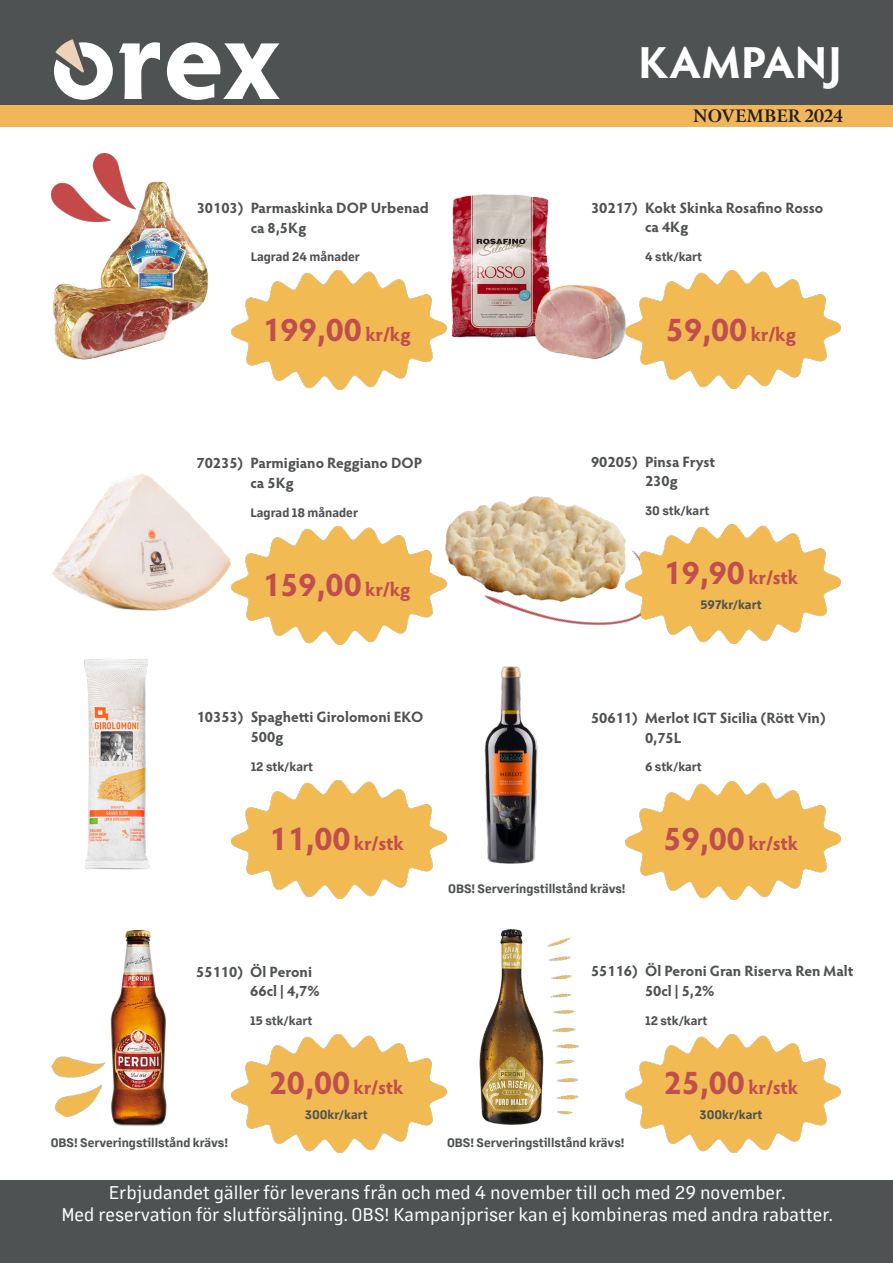
<style>
.page{position:relative;width:893px;height:1263px;background:#fff}
.page>*{position:absolute;margin:0;border:0;box-sizing:border-box;transform-origin:0 0}
.t1{font:700 45px "Hypatia Sans Pro";letter-spacing:.02em;color:#fff}
.t2{font:700 33px "Hypatia Sans Pro";color:#c04e4f}
.t3{font:700 19.5px "Hypatia Sans Pro";letter-spacing:-.015em;color:#c04e4f}
.t4{font:18px "Margin MVB";color:#fff}
.t5{font:700 18px "Meno Display";color:#231f20}
.t6{font:700 15px "Hypatia Sans Pro";color:#4f5252}
.t7{font:700 12px "Margin MVB";color:#4f5252}
.s1{font-size:19.5px}
.s2{font-size:33px}
</style>
<div class="page">
<img style="left:492px;top:601px;width:134px;height:25px">
<div style="left:0;top:0;width:893px;height:105px;background:#4f5252"></div>
<div style="left:0;top:1180px;width:893px;height:83px;background:#4f5252"></div>
<div style="left:0;top:105px;width:893px;height:21px;background:#f0b659"></div>
<svg style="left:119px;top:42px;width:41px;height:57px"></svg>
<svg style="left:167px;top:42px;width:113px;height:58px"></svg>
<svg style="left:54px;top:39px;width:59px;height:61px"></svg>
<img style="left:52px;top:181px;width:156px;height:179px">
<img style="left:52px;top:474px;width:179px;height:137px">
<img style="left:84px;top:658px;width:66px;height:212px">
<img style="left:484px;top:666px;width:54px;height:198px">
<img style="left:110px;top:931px;width:57px;height:195px">
<img style="left:479px;top:929px;width:61px;height:196px">
<img style="left:446px;top:496px;width:180px;height:105px">
<img style="left:451px;top:194px;width:175px;height:165px">
<img style="left:231px;top:271px;width:215px;height:118px">
<img style="left:231px;top:526px;width:215px;height:118px">
<img style="left:231px;top:780px;width:215px;height:118px">
<img style="left:626px;top:781px;width:215px;height:118px">
<img style="left:231px;top:1035px;width:215px;height:118px">
<img style="left:626px;top:1034px;width:215px;height:119px">
<img style="left:626px;top:525px;width:215px;height:118px">
<img style="left:626px;top:271px;width:215px;height:118px">
<img style="left:51px;top:153px;width:84px;height:68px">
<img style="left:505px;top:937px;width:74px;height:180px">
<img style="left:51px;top:1040px;width:63px;height:85px">
<p class="t1" style="left:638px;top:30px;width:205px">KAMPANJ</p>
<p class="t6" style="left:197px;top:197px;width:234px">30103) Parmaskinka DOP Urbenad</p>
<p class="t6" style="left:251px;top:217px;width:57px">ca 8,5Kg</p>
<p class="t7" style="left:251px;top:248px;width:111px">Lagrad 24 månader</p>
<p class="t2" style="left:263px;top:306px;width:150px">199,00 <span class="s1">kr/kg</span></p>
<p class="t6" style="left:196px;top:452px;width:227px">70235) Parmigiano Reggiano DOP</p>
<p class="t6" style="left:250px;top:472px;width:45px">ca 5Kg</p>
<p class="t7" style="left:250px;top:504px;width:109px">Lagrad 18 månader</p>
<p class="t2" style="left:262px;top:561px;width:150px">159,00 <span class="s1">kr/kg</span></p>
<p class="t6" style="left:197px;top:706px;width:228px">10353) Spaghetti Girolomoni EKO</p>
<p class="t6" style="left:251px;top:726px;width:34px">500g</p>
<p class="t7" style="left:251px;top:758px;width:64px">12 stk/kart</p>
<p class="t5" style="left:693px;top:104px;width:151px">NOVEMBER 2024</p>
<p class="t6" style="left:591px;top:197px;width:234px">30217) Kokt Skinka Rosafino Rosso</p>
<p class="t6" style="left:645px;top:217px;width:45px">ca 4Kg</p>
<p class="t7" style="left:645px;top:248px;width:59px">4 stk/kart</p>
<p class="t2" style="left:666px;top:306px;width:132px">59,00 <span class="s1">kr/kg</span></p>
<p class="t6" style="left:591px;top:451px;width:126px">90205) Pinsa Fryst</p>
<p class="t6" style="left:645px;top:471px;width:34px">230g</p>
<p class="t7" style="left:645px;top:502px;width:66px">30 stk/kart</p>
<p class="t3" style="left:664px;top:564px;width:136px"><span class="s2">19,90</span> kr/stk</p>
<p class="t7" style="left:700px;top:596px;width:63px">597kr/kart</p>
<p class="t6" style="left:591px;top:707px;width:236px">50611) Merlot IGT Sicilia (Rött Vin)</p>
<p class="t6" style="left:645px;top:727px;width:38px">0,75L</p>
<p class="t7" style="left:645px;top:759px;width:58px">6 stk/kart</p>
<p class="t3" style="left:269px;top:830px;width:136px"><span class="s2">11,00</span> kr/stk</p>
<p class="t3" style="left:664px;top:830px;width:136px"><span class="s2">59,00</span> kr/stk</p>
<p class="t6" style="left:196px;top:961px;width:117px">55110) Öl Peroni</p>
<p class="t6" style="left:250px;top:980px;width:71px">66cl | 4,7%</p>
<p class="t7" style="left:250px;top:1012px;width:64px">15 stk/kart</p>
<p class="t3" style="left:269px;top:1073px;width:136px"><span class="s2">20,00</span> kr/stk</p>
<p class="t7" style="left:305px;top:1106px;width:64px">300kr/kart</p>
<p class="t7" style="left:448px;top:880px;width:179px">OBS! Serveringstillstånd krävs!</p>
<p class="t6" style="left:591px;top:960px;width:264px">55116) Öl Peroni Gran Riserva Ren Malt</p>
<p class="t6" style="left:645px;top:980px;width:71px">50cl | 5,2%</p>
<p class="t7" style="left:645px;top:1012px;width:64px">12 stk/kart</p>
<p class="t3" style="left:664px;top:1073px;width:136px"><span class="s2">25,00</span> kr/stk</p>
<p class="t7" style="left:700px;top:1106px;width:64px">300kr/kart</p>
<p class="t7" style="left:51px;top:1134px;width:179px">OBS! Serveringstillstånd krävs!</p>
<p class="t7" style="left:447px;top:1134px;width:179px">OBS! Serveringstillstånd krävs!</p>
<p class="t4" style="left:109px;top:1180px;width:678px">Erbjudandet gäller för leverans från och med 4 november till och med 29 november.</p>
<p class="t4" style="left:61px;top:1201px;width:773px">Med reservation för slutförsäljning. OBS! Kampanjpriser kan ej kombineras med andra rabatter.</p>
</div>
